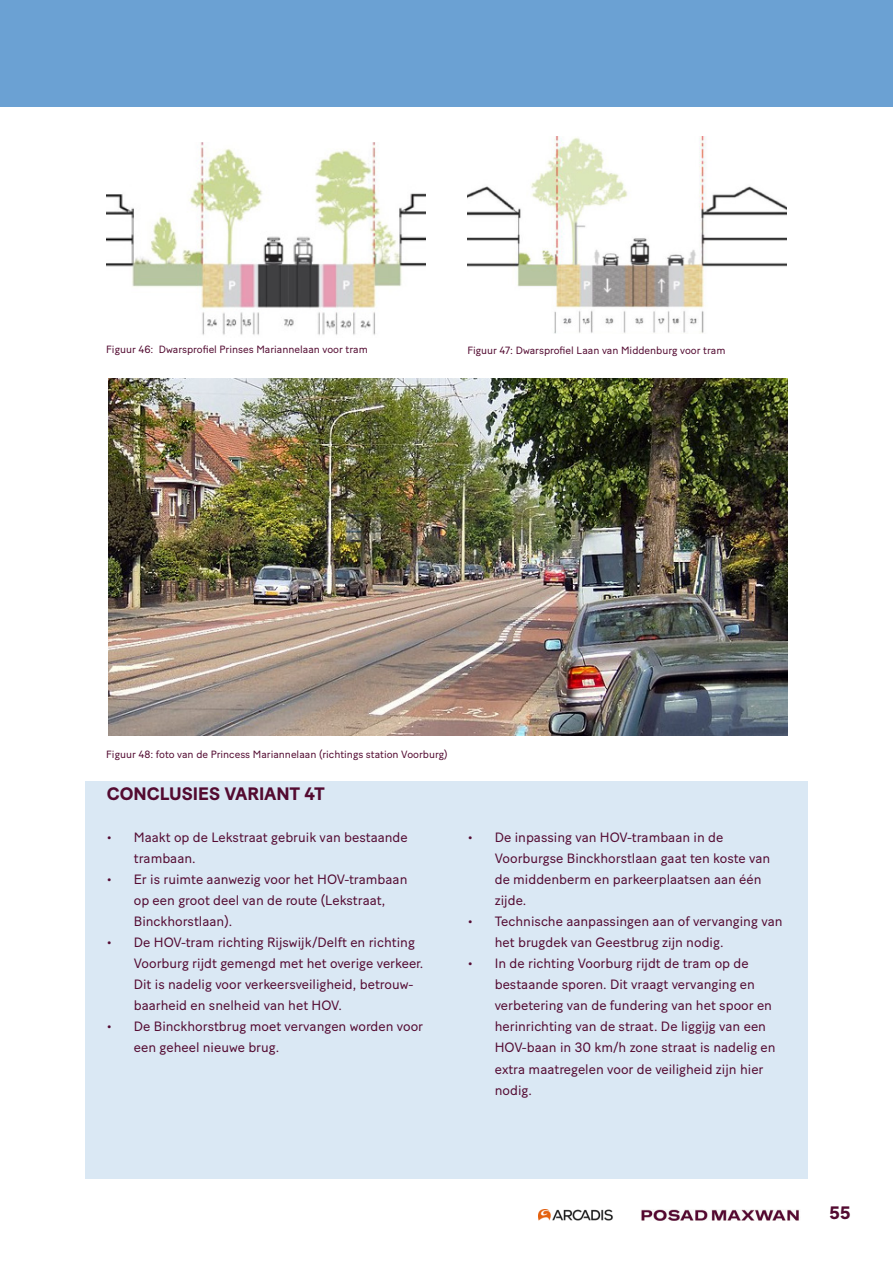
<style>
.page{position:relative;width:893px;height:1263px;background:#fff}
.page>*{position:absolute;margin:0;border:0;box-sizing:border-box;transform-origin:0 0}
.text_baton_9pt_reg{font:700 18px "Baton Turbo";color:#530b31}
.t1{font:13.5px/21px "Baton Turbo";color:#540b32}
.t2{font:10.5px "Baton Turbo";color:#530b31}
</style>
<div class="page">
<div style="left:0;top:0;width:893px;height:107px;background:#6ba1d3"></div>
<img style="left:108px;top:379px;width:679px;height:357px">
<img style="left:106px;top:142px;width:320px;height:193px">
<img style="left:467px;top:137px;width:320px;height:197px">
<img style="left:641px;top:1209px;width:158px;height:12px">
<img style="left:539px;top:1209px;width:74px;height:12px">
<div style="left:85px;top:781px;width:723px;height:398px;background:#dae8f4"></div>
<p class="t2" style="left:106px;top:341px;width:263px">Figuur 46: Dwarsprofiel Prinses Mariannelaan voor tram</p>
<p class="t2" style="left:467px;top:342px;width:260px">Figuur 47: Dwarsprofiel Laan van Middenburg voor tram</p>
<p class="t2" style="left:106px;top:746px;width:343px">Figuur 48: foto van de Princess Mariannelaan (richtings station Voorburg)</p>
<p class="text_baton_9pt_reg" style="left:107px;top:780px;width:220px">CONCLUSIES VARIANT 4T</p>
<p class="t1" style="left:134px;top:825px;width:275px;text-indent:-27px">• Maakt op de Lekstraat gebruik van bestaande trambaan.</p>
<p class="t1" style="left:134px;top:867px;width:275px;text-indent:-27px">• Er is ruimte aanwezig voor het HOV-trambaan op een groot deel van de route (Lekstraat,<br>Binckhorstlaan).</p>
<p class="t1" style="left:134px;top:931px;width:291px;text-indent:-27px">• De HOV-tram richting Rijswijk/Delft en richting Voorburg rijdt gemengd met het overige verkeer.<br>Dit is nadelig voor verkeersveiligheid, betrouw&shy;baarheid en snelheid van het HOV.</p>
<p class="t1" style="left:134px;top:1015px;width:291px;text-indent:-27px">• De Binckhorstbrug moet vervangen worden voor een geheel nieuwe brug.</p>
<p class="t1" style="left:495px;top:825px;width:277px;text-indent:-27px">• De inpassing van HOV-trambaan in de<br>Voorburgse Binckhorstlaan gaat ten koste van de middenberm en parkeerplaatsen aan één zijde.</p>
<p class="t1" style="left:495px;top:910px;width:289px;text-indent:-27px">• Technische aanpassingen aan of vervanging van het brugdek van Geestbrug zijn nodig.</p>
<p class="t1" style="left:495px;top:952px;width:282px;text-indent:-27px">• In de richting Voorburg rijdt de tram op de bestaande sporen. Dit vraagt vervanging en verbetering van de fundering van het spoor en herinrichting van de straat. De liggijg van een HOV-baan in 30 km/h zone straat is nadelig en extra maatregelen voor de veiligheid zijn hier nodig.</p>
<h1 class="text_baton_9pt_reg" style="left:830px;top:1199px;width:22px">55</h1>
</div>
